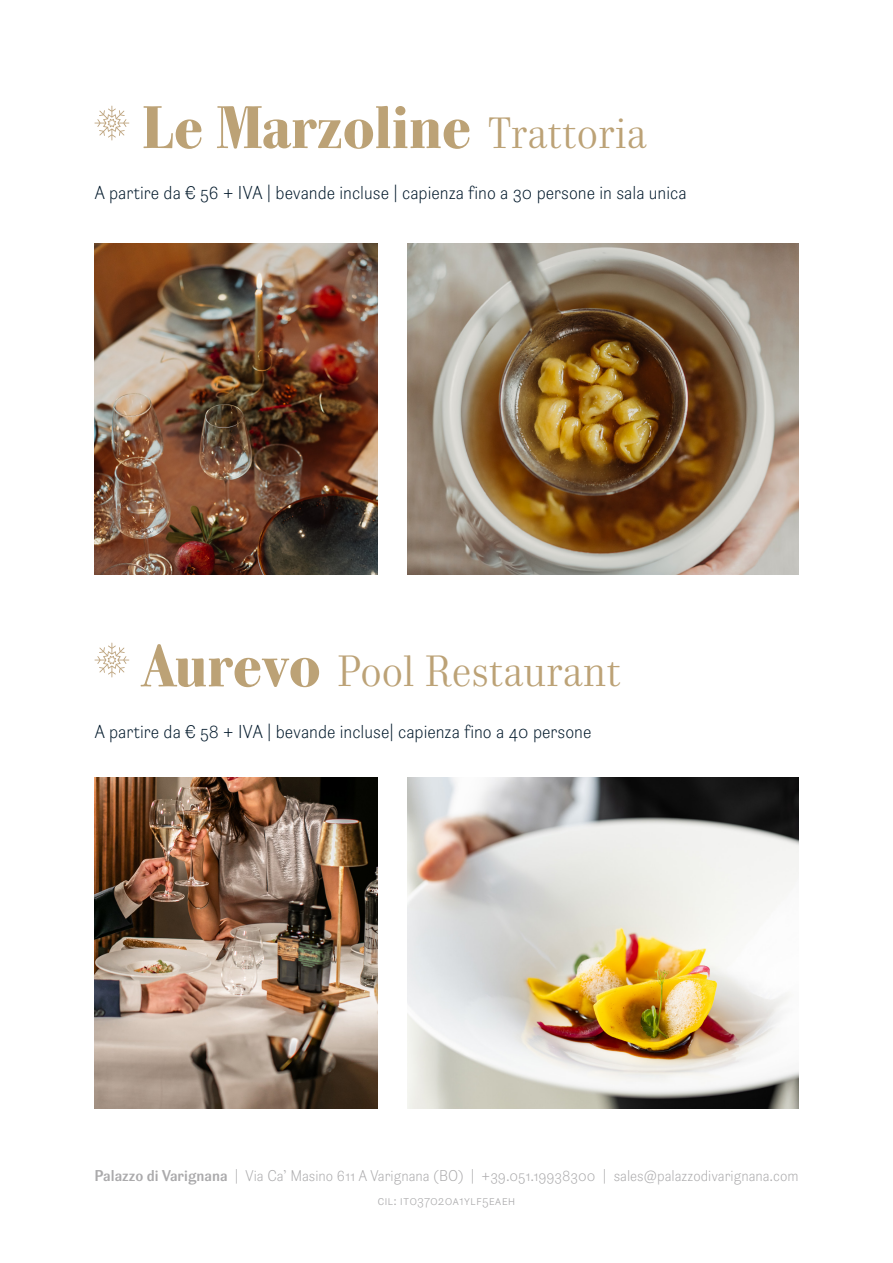
<style>
.page{position:relative;width:893px;height:1263px;background:#fff}
.page>*{position:absolute;margin:0;border:0;box-sizing:border-box;transform-origin:0 0}
.t1{font:900 57px "Parmigiano Text Std";color:#bca276}
.t2{font:300 42px "Parmigiano Text Std";color:#bca276}
.t3{font:300 18px "Parmigiano Sans Std";color:#00182a}
.t4{font:300 15px "Parmigiano Sans Std";color:#abaaac}
.t5{font:300 13.5px "Parmigiano Sans Std";color:#abaaac}
.s1{font-weight:300;font-size:42px}
.s2{font-weight:900;font-size:57px}
.s3{font-weight:500}
</style>
<div class="page">
<svg style="left:94px;top:106px;width:35px;height:34px"></svg>
<svg style="left:94px;top:643px;width:35px;height:34px"></svg>
<img style="left:94px;top:243px;width:283px;height:331px">
<img style="left:407px;top:243px;width:391px;height:331px">
<img style="left:94px;top:777px;width:283px;height:331px">
<img style="left:407px;top:777px;width:391px;height:331px">
<p class="t1" style="left:142px;top:88px;width:506px">Le Marzoline <span class="s1">Trattoria</span></p>
<p class="t3" style="left:94px;top:182px;width:594px">A partire da € 56 + IVA | bevande incluse | capienza fino a 30 persone in sala unica</p>
<p class="t2" style="left:142px;top:646px;width:481px"><span class="s2">Aurevo</span> Pool Restaurant</p>
<p class="t3" style="left:94px;top:720px;width:498px">A partire da € 58 + IVA | bevande incluse| capienza fino a 40 persone</p>
<p class="t4" style="left:94px;top:1167px;width:705px"><span class="s3">Palazzo di Varignana</span> | Via Ca’ Masino 611 A Varignana (BO) | +39.051.19938300 | sales@palazzodivarignana.com</p>
<p class="t5" style="left:377px;top:1192px;width:140px">cil: it037020a1ylf5eaeh</p>
</div>
